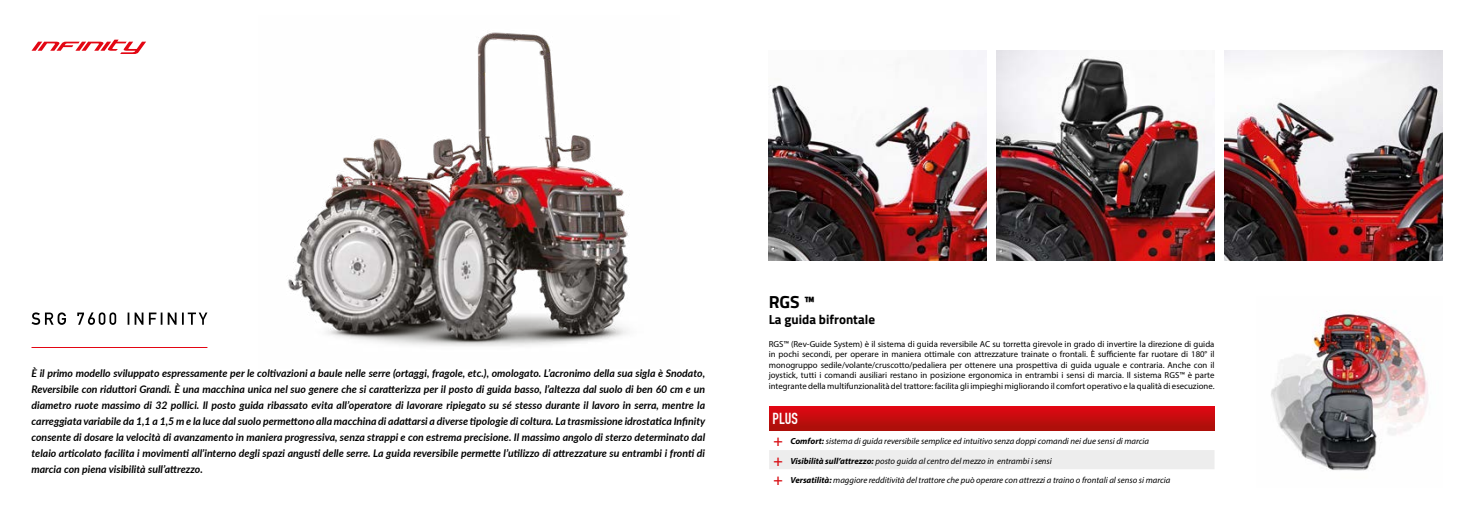
<style>
.page{position:relative;width:1474px;height:521px;background:#fff}
.page>*{position:absolute;margin:0;border:0;box-sizing:border-box;transform-origin:0 0}
.t1{font:700 17.5px "Titillium Web";color:#000}
.t2{font:700 15.75px "DIN Condensed";color:#fff}
.t3{font:700 condensed 15.75px/19.2px "Myriad Pro";color:#d80f15;text-align:justify}
.t4{font:700 13.12px "Titillium Web";color:#000}
.t5{font:italic 700 10.5px/15.9px "Lato";color:#000;text-align:justify}
.t6{font:8.75px/10.5px "Myriad Pro";color:#000;text-align:justify}
.t7{font:italic 8.75px/19.2px "Myriad Pro";color:#000}
.s1{font-weight:700}
</style>
<div class="page">
<svg style="left:32px;top:40px;width:114px;height:14px"></svg>
<hr style="left:31px;top:347px;width:176px;height:1px;background:#e30613">
<svg style="left:32px;top:312px;width:175px;height:13px"></svg>
<img style="left:288px;top:32px;width:341px;height:314px">
<img style="left:1271px;top:310px;width:157px;height:161px">
<img style="left:996px;top:50px;width:218px;height:210px">
<img style="left:1224px;top:50px;width:218px;height:210px">
<img style="left:768px;top:50px;width:218px;height:210px">
<svg style="left:769px;top:406px;width:445px;height:25px;background:#c40b0e"></svg>
<div style="left:769px;top:450px;width:445px;height:19px;background:#ededed"></div>
<p class="t5" style="left:32px;top:365px;width:675px">È il primo modello sviluppato espressamente per le coltivazioni a baule nelle serre (ortaggi, fragole, etc.), omologato. L’acronimo della sua sigla è Snodato, Reversibile con riduttori Grandi. È una macchina unica nel suo genere che si caratterizza per il posto di guida basso, l’altezza dal suolo di ben 60 cm e un diametro ruote massimo di 32 pollici. Il posto guida ribassato evita all’operatore di lavorare ripiegato su sé stesso durante il lavoro in serra, mentre la carreggiata variabile da 1,1 a 1,5 m e la luce dal suolo permettono alla macchina di adattarsi a diverse tipologie di coltura. La trasmissione idrostatica Infinity consente di dosare la velocità di avanzamento in maniera progressiva, senza strappi e con estrema precisione. Il massimo angolo di sterzo determinato dal telaio articolato facilita i movimenti all’interno degli spazi angusti delle serre. La guida reversibile permette l’utilizzo di attrezzature su entrambi i fronti di marcia con piena visibilità sull’attrezzo.</p>
<h1 class="t1" style="left:768px;top:288px;width:48px">RGS ™</h1>
<p class="t4" style="left:768px;top:309px;width:108px">La guida bifrontale</p>
<p class="t6" style="left:768px;top:338px;width:447px">RGS™ (Rev-Guide System) è il sistema di guida reversibile AC su torretta girevole in grado di invertire la direzione di guida in pochi secondi, per operare in maniera ottimale con attrezzature trainate o frontali. È sufficiente far ruotare di 180° il monogruppo sedile/volante/cruscotto/pedaliera per ottenere una prospettiva di guida uguale e contraria. Anche con il joystick, tutti i comandi ausiliari restano in posizione ergonomica in entrambi i sensi di marcia. Il sistema RGS™ è parte integrante della multifunzionalità del trattore: facilita gli impieghi migliorando il comfort operativo e la qualità di esecuzione.</p>
<h2 class="t2" style="left:772px;top:408px;width:27px">PLUS</h2>
<h2 class="t3" style="left:773px;top:431px;width:11px">+ + +</h2>
<p class="t7" style="left:790px;top:432px;width:381px"><span class="s1">Comfort:</span> sistema di guida reversibile semplice ed intuitivo senza doppi comandi nei due sensi di marcia<br><span class="s1">Visibilità sull’attrezzo:</span> posto guida al centro del mezzo in entrambi i sensi<br><span class="s1">Versatilità:</span> maggiore redditività del trattore che può operare con attrezzi a traino o frontali al senso si marcia</p>
</div>
